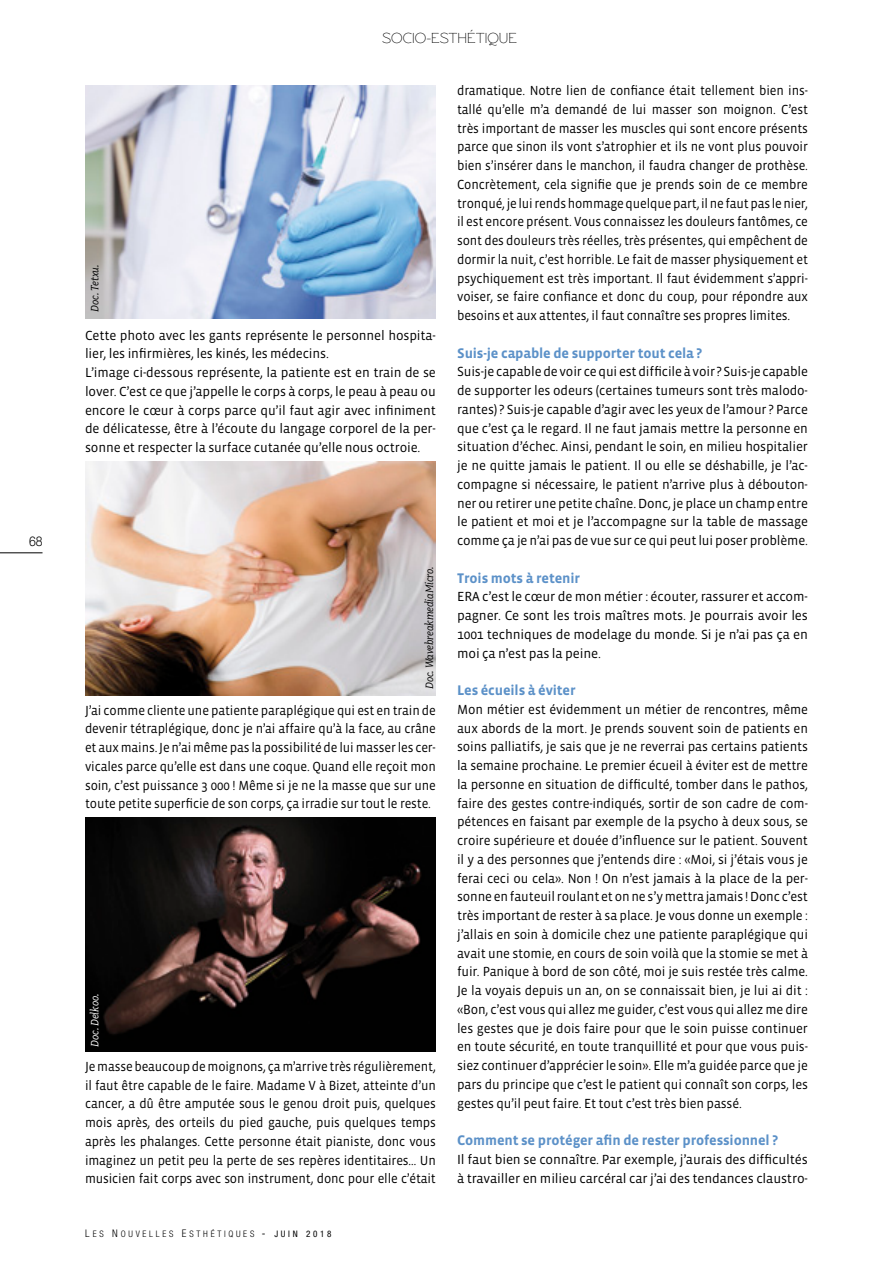
<style>
.page{position:relative;width:893px;height:1263px;background:#fff}
.page>*{position:absolute;margin:0;border:0;box-sizing:border-box;transform-origin:0 0}
.t1{font:15px "Rawengulk";color:#000}
.t2{font:700 14.25px "Vista Sans";letter-spacing:-.01em;color:#5c91c8}
.t3{font:13.5px/18.8px "Vista Sans";letter-spacing:-.01em;color:#000;text-align:justify}
.t4{font:13.5px/18.8px "Vista Sans";letter-spacing:-.01em;color:#000;text-align:justify;scale:.95 1}
.t5{font:300 13.5px "Helvetica Neue";color:#000;scale:.9 1}
.t6{font:italic 12px "Fairplex Narrow";letter-spacing:-.01em;color:#000}
.t7{font:italic 12px "Fairplex Narrow";letter-spacing:-.01em;color:#fff}
.t8{font:300 condensed 9px "Helvetica Neue";letter-spacing:.3em;color:#000}
.s1{font-size:10.5px}
.s2{font-weight:400;font-size:10.5px}
.s3{font-weight:400}
</style>
<div class="page">
<img style="left:85px;top:461px;width:351px;height:234px">
<img style="left:85px;top:817px;width:351px;height:234px">
<img style="left:85px;top:85px;width:351px;height:234px">
<hr style="left:0;top:552px;width:43px;height:1px;background:#000">
<p class="t5" style="left:29px;top:533px;width:17px">68</p>
<p class="t1" style="left:382px;top:29px;width:136px">SOCIO-ESTHÉTIQUE</p>
<p class="t6" style="left:88px;top:311px;width:49px;rotate:-90deg">Doc. Tetxu.</p>
<p class="t3" style="left:85px;top:326px;width:352px;text-align:left">Cette photo avec les gants représente le personnel hospita&shy;lier, les infirmières, les kinés, les médecins.<br>L’image ci-dessous représente, la patiente est en train de se lover. C’est ce que j’appelle le corps à corps, le peau à peau ou encore le cœur à corps parce qu’il faut agir avec infiniment de délicatesse, être à l’écoute du langage corporel de la per&shy;sonne et respecter la surface cutanée qu’elle nous octroie.</p>
<p class="t6" style="left:423px;top:689px;width:124px;rotate:-90deg">Doc. WavebreakmediaMicro.</p>
<p class="t4" style="left:85px;top:701px;width:371px">J’ai comme cliente une patiente paraplégique qui est en train de devenir tétraplégique, donc je n’ai affaire qu’à la face, au crâne et aux mains. Je n’ai même pas la possibilité de lui masser les cer&shy;vicales parce qu’elle est dans une coque. Quand elle reçoit mon soin, c’est puissance 3 000 ! Même si je ne la masse que sur une toute petite superficie de son corps, ça irradie sur tout le reste.</p>
<p class="t7" style="left:88px;top:1047px;width:54px;rotate:-90deg">Doc. Delkoo.</p>
<p class="t4" style="left:85px;top:1057px;width:371px">Je masse beaucoup de moignons, ça m’arrive très régulièrement, il faut être capable de le faire. Madame V à Bizet, atteinte d’un cancer, a dû être amputée sous le genou droit puis, quelques mois après, des orteils du pied gauche, puis quelques temps après les phalanges. Cette personne était pianiste, donc vous imaginez un petit peu la perte de ses repères identitaires… Un musicien fait corps avec son instrument, donc pour elle c’était</p>
<p class="t8" style="left:85px;top:1229px;width:248px"><span class="s1">L</span>ES <span class="s1">N</span>OUVELLES <span class="s1">E</span>STHÉTIQUES <span class="s2">-</span> <span class="s3">JUIN 2018</span></p>
<p class="t4" style="left:457px;top:81px;width:371px">dramatique. Notre lien de confiance était tellement bien ins&shy;tallé qu’elle m’a demandé de lui masser son moignon. C’est très important de masser les muscles qui sont encore présents parce que sinon ils vont s’atrophier et ils ne vont plus pouvoir bien s’insérer dans le manchon, il faudra changer de prothèse.<br>Concrètement, cela signifie que je prends soin de ce membre tronqué, je lui rends hommage quelque part, il ne faut pas le nier, il est encore présent. Vous connaissez les douleurs fantômes, ce sont des douleurs très réelles, très présentes, qui empêchent de dormir la nuit, c’est horrible. Le fait de masser physiquement et psychiquement est très important. Il faut évidemment s’appri&shy;voiser, se faire confiance et donc du coup, pour répondre aux besoins et aux attentes, il faut connaître ses propres limites.</p>
<p class="t2" style="left:457px;top:346px;width:247px">Suis-je capable de supporter tout cela ?</p>
<p class="t3" style="left:457px;top:363px;width:352px">Suis-je capable de voir ce qui est difficile à voir? Suis-je capable de supporter les odeurs (certaines tumeurs sont très malodo&shy;rantes) ? Suis-je capable d’agir avec les yeux de l’amour ? Parce que c’est ça le regard. Il ne faut jamais mettre la personne en situation d’échec. Ainsi, pendant le soin, en milieu hospitalier je ne quitte jamais le patient. Il ou elle se déshabille, je l’ac&shy;compagne si nécessaire, le patient n’arrive plus à débouton&shy;ner ou retirer une petite chaîne. Donc, je place un champ entre le patient et moi et je l’accompagne sur la table de massage comme ça je n’ai pas de vue sur ce qui peut lui poser problème.</p>
<p class="t2" style="left:457px;top:571px;width:125px">Trois mots à retenir</p>
<p class="t3" style="left:457px;top:588px;width:352px">ERA c’est le cœur de mon métier : écouter, rassurer et accom&shy;pagner. Ce sont les trois maîtres mots. Je pourrais avoir les 1001 techniques de modelage du monde. Si je n’ai pas ça en moi ça n’est pas la peine.</p>
<p class="t2" style="left:457px;top:683px;width:120px">Les écueils à éviter</p>
<p class="t3" style="left:457px;top:700px;width:352px">Mon métier est évidemment un métier de rencontres, même aux abords de la mort. Je prends souvent soin de patients en soins palliatifs, je sais que je ne reverrai pas certains patients la semaine prochaine. Le premier écueil à éviter est de mettre la personne en situation de difficulté, tomber dans le pathos, faire des gestes contre-indiqués, sortir de son cadre de com&shy;pétences en faisant par exemple de la psycho à deux sous, se croire supérieure et douée d’influence sur le patient. Souvent il y a des personnes que j’entends dire : «Moi, si j’étais vous je ferai ceci ou cela». Non ! On n’est jamais à la place de la per&shy;sonne en fauteuil roulant et on ne s’y mettra jamais ! Donc c’est très important de rester à sa place. Je vous donne un exemple : j’allais en soin à domicile chez une patiente paraplégique qui avait une stomie, en cours de soin voilà que la stomie se met à fuir. Panique à bord de son côté, moi je suis restée très calme.<br>Je la voyais depuis un an, on se connaissait bien, je lui ai dit : «Bon, c’est vous qui allez me guider, c’est vous qui allez me dire les gestes que je dois faire pour que le soin puisse continuer en toute sécurité, en toute tranquillité et pour que vous puis&shy;siez continuer d’apprécier le soin». Elle m’a guidée parce que je pars du principe que c’est le patient qui connaît son corps, les gestes qu’il peut faire. Et tout c’est très bien passé.</p>
<p class="t2" style="left:457px;top:1133px;width:323px">Comment se protéger afin de rester professionnel ?</p>
<p class="t3" style="left:457px;top:1150px;width:352px">Il faut bien se connaître. Par exemple, j’aurais des difficultés à travailler en milieu carcéral car j’ai des tendances claustro-</p>
</div>
